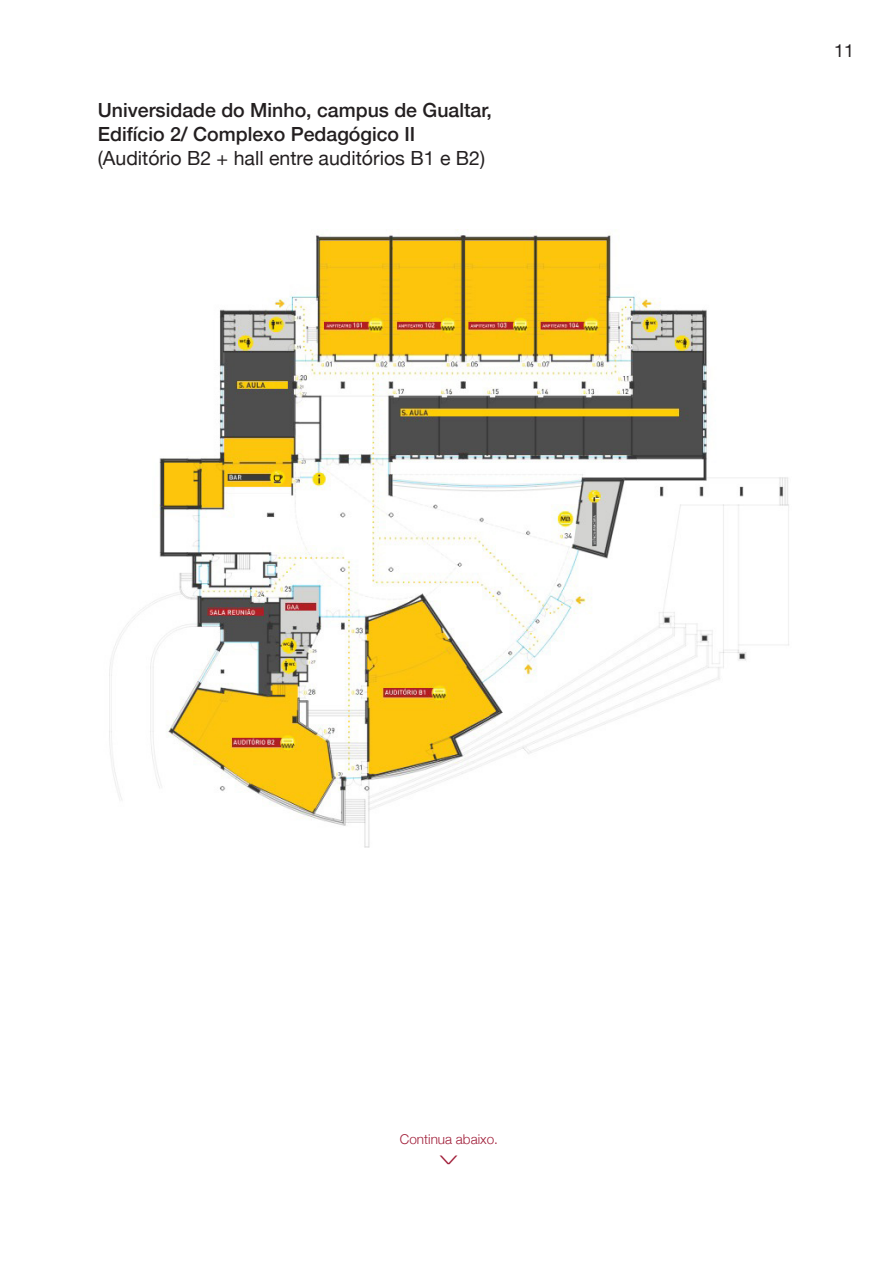
<style>
.page{position:relative;width:893px;height:1263px;background:#fff}
.page>*{position:absolute;margin:0;border:0;box-sizing:border-box;transform-origin:0 0}
.t1{font:300 34.2px "Helvetica Neue";color:#a01d38;scale:.5 1}
.t2{font:500 19.5px/24px "Helvetica Neue";color:#231f20}
.t3{font:18px "Helvetica Neue";color:#231f20}
.t4{font:300 13.5px "Helvetica Neue";color:#a01d38}
.s1{font-weight:400}
</style>
<div class="page">
<img style="left:109px;top:230px;width:680px;height:618px">
<p class="t2" style="left:98px;top:96px;width:396px">Universidade do Minho, campus de Gualtar,<br>Edifício 2/ Complexo Pedagógico II <span class="s1">(Auditório B2 + hall entre auditórios B1 e B2)</span></p>
<p class="t3" style="left:834px;top:38px;width:22px">11</p>
<p class="t4" style="left:400px;top:1128px;width:100px">Continua abaixo.</p>
<p class="t1" style="left:418px;top:1165px;width:22px;rotate:-90deg">&lt;</p>
</div>
